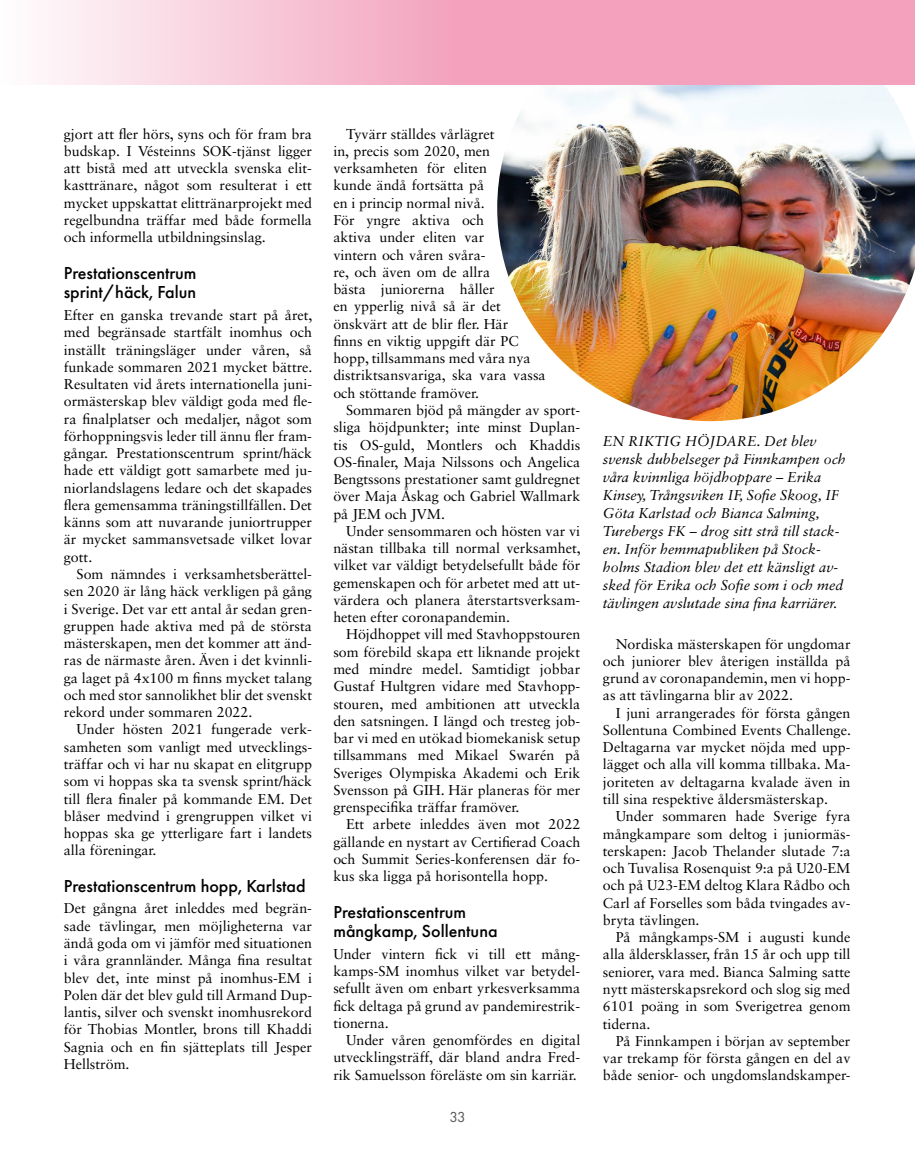
<style>
.page{position:relative;width:915px;height:1149px;background:#fff}
.page>*{position:absolute;margin:0;border:0;box-sizing:border-box;transform-origin:0 0}
.t1{font:500 18px/19.5px "Futura PT";color:#000}
.t2{font:15px "Futura PT";color:#555756}
.t3{font:14.25px/17.2px "Sabon LT Std";color:#000;text-align:justify}
.t4{font:italic 14.25px/18px "Sabon LT Std";color:#000}
</style>
<div class="page">
<img style="left:497px;top:85px;width:417px;height:336px">
<svg style="left:48px;top:0;width:866px;height:85px;background:#f5b4ca"></svg>
<p class="t3" style="left:64px;top:125px;width:250px">gjort att fler hörs, syns och för fram bra budskap. I Vésteinns SOK-tjänst ligger att bistå med att utveckla svenska elit&shy;kasttränare, något som resulterat i ett mycket uppskattat elittränarprojekt med regelbundna träffar med både formella och informella utbildningsinslag.</p>
<p class="t1" style="left:64px;top:263px;width:134px">Prestationscentrum sprint/häck, Falun</p>
<p class="t3" style="left:64px;top:306px;width:250px">Efter en ganska trevande start på året, med begränsade startfält inomhus och inställt träningsläger under våren, så funkade sommaren 2021 mycket bättre.<br>Resultaten vid årets internationella juni&shy;ormästerskap blev väldigt goda med fle&shy;ra finalplatser och medaljer, något som förhoppningsvis leder till ännu fler fram&shy;gångar. Prestationscentrum sprint/häck hade ett väldigt gott samarbete med ju&shy;niorlandslagens ledare och det skapades flera gemensamma träningstillfällen. Det känns som att nuvarande juniortrupper är mycket sammansvetsade vilket lovar gott.</p>
<p class="t3" style="left:64px;top:565px;width:250px;text-indent:13px">Som nämndes i verksamhetsberättel&shy;sen 2020 är lång häck verkligen på gång i Sverige. Det var ett antal år sedan gren&shy;gruppen hade aktiva med på de största mästerskapen, men det kommer att änd&shy;ras de närmaste åren. Även i det kvinnli&shy;ga laget på 4x100 m finns mycket talang och med stor sannolikhet blir det svenskt rekord under sommaren 2022.</p>
<p class="t3" style="left:64px;top:720px;width:250px;text-indent:13px">Under hösten 2021 fungerade verk&shy;samheten som vanligt med utvecklings&shy;träffar och vi har nu skapat en elitgrupp som vi hoppas ska ta svensk sprint/häck till flera finaler på kommande EM. Det blåser medvind i grengruppen vilket vi hoppas ska ge ytterligare fart i landets alla föreningar.</p>
<p class="t1" style="left:64px;top:875px;width:243px">Prestationscentrum hopp, Karlstad</p>
<p class="t3" style="left:64px;top:899px;width:250px">Det gångna året inleddes med begrän&shy;sade tävlingar, men möjligheterna var ändå goda om vi jämför med situationen i våra grannländer. Många fina resultat blev det, inte minst på inomhus-EM i Polen där det blev guld till Armand Dup&shy;lantis, silver och svenskt inomhusrekord för Thobias Montler, brons till Khaddi Sagnia och en fin sjätteplats till Jesper Hellström.</p>
<p class="t3" style="left:333px;top:125px;width:214px;text-align:left;text-indent:13px">Tyvärr ställdes vårlägret<br>in, precis som 2020, men verksamheten för eliten<br>kunde ändå fortsätta på<br>en i princip normal nivå.<br>För yngre aktiva och<br>aktiva under eliten var<br>vintern och våren svåra-<br>re, och även om de allra<br>bästa juniorerna håller<br>en ypperlig nivå så är det önskvärt att de blir fler. Här<br>finns en viktig uppgift där PC hopp, tillsammans med våra nya distriktsansvariga, ska vara vassa och stöttande framöver.</p>
<p class="t3" style="left:333px;top:401px;width:248px;text-indent:13px">Sommaren bjöd på mängder av sport&shy;sliga höjdpunkter; inte minst Duplan&shy;tis OS-guld, Montlers och Khaddis OS-finaler, Maja Nilssons och Angelica Bengtssons prestationer samt guldregnet över Maja Åskag och Gabriel Wallmark på JEM och JVM.</p>
<p class="t3" style="left:333px;top:522px;width:249px;text-indent:13px">Under sensommaren och hösten var vi nästan tillbaka till normal verksamhet, vilket var väldigt betydelsefullt både för gemenskapen och för arbetet med att ut&shy;värdera och planera återstartsverksam&shy;heten efter coronapandemin.</p>
<p class="t3" style="left:333px;top:625px;width:248px;text-indent:13px">Höjdhoppet vill med Stavhoppstouren som förebild skapa ett liknande projekt med mindre medel. Samtidigt jobbar Gustaf Hultgren vidare med Stavhopp&shy;stouren, med ambitionen att utveckla den satsningen. I längd och tresteg job&shy;bar vi med en utökad biomekanisk setup tillsammans med Mikael Swarén på Sveriges Olympiska Akademi och Erik Svensson på GIH. Här planeras för mer grenspecifika träffar framöver.</p>
<p class="t3" style="left:333px;top:815px;width:248px;text-indent:13px">Ett arbete inleddes även mot 2022 gällande en nystart av Certifierad Coach och Summit Series-konferensen där fo&shy;kus ska ligga på horisontella hopp.</p>
<p class="t1" style="left:333px;top:901px;width:166px">Prestationscentrum mångkamp, Sollentuna</p>
<p class="t3" style="left:333px;top:944px;width:248px">Under vintern fick vi till ett mång&shy;kamps-SM inomhus vilket var betydel&shy;sefullt även om enbart yrkesverksamma fick deltaga på grund av pandemirestrik&shy;tionerna.</p>
<p class="t3" style="left:333px;top:1031px;width:248px;text-indent:13px">Under våren genomfördes en digital utvecklingsträff, där bland andra Fred&shy;rik Samuelsson föreläste om sin karriär.</p>
<p class="t2" style="left:449px;top:1107px;width:18px">33</p>
<p class="t4" style="left:602px;top:432px;width:244px">EN RIKTIG HÖJDARE. Det blev svensk dubbelseger på Finnkampen och våra kvinnliga höjdhoppare – Erika Kinsey, Trångsviken IF, Sofie Skoog, IF Göta Karlstad och Bianca Salming, Turebergs FK – drog sitt strå till stack&shy;en. Inför hemmapubliken på Stock&shy;holms Stadion blev det ett känsligt av&shy;sked för Erika och Sofie som i och med tävlingen avslutade sina fina karriärer.</p>
<p class="t3" style="left:602px;top:634px;width:249px;text-indent:13px">Nordiska mästerskapen för ungdomar och juniorer blev återigen inställda på grund av coronapandemin, men vi hopp&shy;as att tävlingarna blir av 2022.</p>
<p class="t3" style="left:602px;top:703px;width:249px;text-indent:13px">I juni arrangerades för första gången Sollentuna Combined Events Challenge.<br>Deltagarna var mycket nöjda med upp&shy;lägget och alla vill komma tillbaka. Ma&shy;joriteten av deltagarna kvalade även in till sina respektive åldersmästerskap.</p>
<p class="t3" style="left:602px;top:807px;width:249px;text-indent:13px">Under sommaren hade Sverige fyra mångkampare som deltog i juniormäs&shy;terskapen: Jacob Thelander slutade 7:a och Tuvalisa Rosenquist 9:a på U20-EM och på U23-EM deltog Klara Rådbo och Carl af Forselles som båda tvingades av&shy;bryta tävlingen.</p>
<p class="t3" style="left:602px;top:928px;width:249px;text-indent:13px">På mångkamps-SM i augusti kunde alla åldersklasser, från 15 år och upp till seniorer, vara med. Bianca Salming satte nytt mästerskapsrekord och slog sig med 6101 poäng in som Sverigetrea genom tiderna.</p>
<p class="t3" style="left:602px;top:1031px;width:249px;text-indent:13px">På Finnkampen i början av september var trekamp för första gången en del av både senior- och ungdomslandskamper-</p>
</div>
